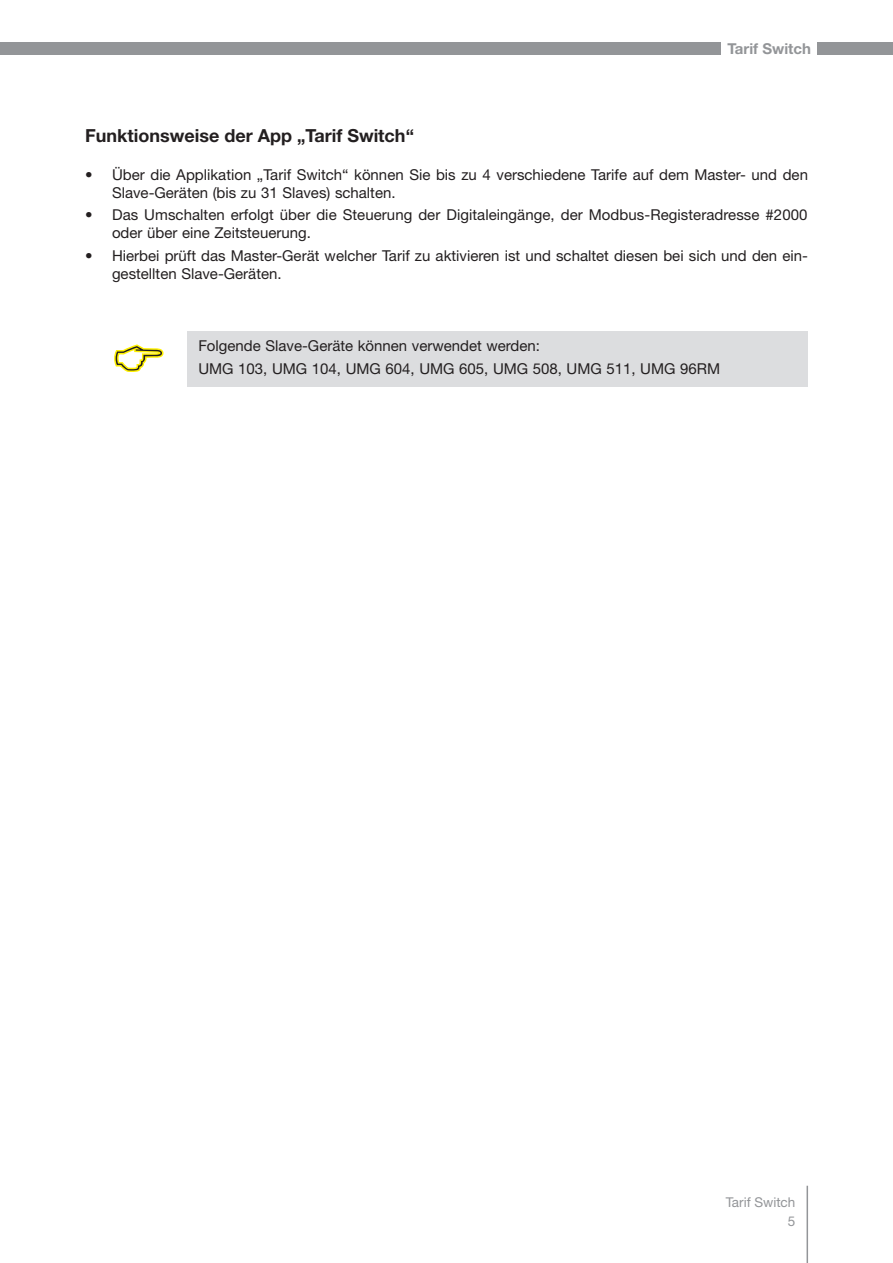
<style>
.page{position:relative;width:893px;height:1263px;background:#fff}
.page>*{position:absolute;margin:0;border:0;box-sizing:border-box;transform-origin:0 0}
.t1{font:700 18px "Helvetica Neue LT";color:#231f20}
.t2{font:15px/18px "Helvetica Neue LT";color:#231f20}
.t3{font:700 15px "Helvetica Neue LT";color:#939598}
.t4{font:13.5px/19.5px "Helvetica Neue LT";color:#939598;text-align:right}
</style>
<div class="page">
<div style="left:818px;top:43px;width:75px;height:12px;background:#939598"></div>
<div style="left:0;top:43px;width:720px;height:12px;background:#939598"></div>
<hr style="left:806px;top:1186px;width:2px;height:77px;background:#939598">
<div style="left:187px;top:331px;width:621px;height:56px;background:#dcdddf"></div>
<svg style="left:114px;top:344px;width:50px;height:28px"></svg>
<p class="t3" style="left:727px;top:40px;width:85px">Tarif Switch</p>
<p class="t1" style="left:85px;top:124px;width:330px">Funktionsweise der App „Tarif Switch“</p>
<p class="t2" style="left:112px;top:166px;width:697px;text-indent:-27px">• Über die Applikation „Tarif Switch“ können Sie bis zu 4 verschiedene Tarife auf dem Master- und den<br>Slave-Geräten (bis zu 31 Slaves) schalten.</p>
<p class="t2" style="left:112px;top:206px;width:697px;text-indent:-27px">• Das Umschalten erfolgt über die Steuerung der Digitaleingänge, der Modbus-Registeradresse #2000 oder über eine Zeitsteuerung.</p>
<p class="t2" style="left:112px;top:246px;width:697px;text-indent:-27px">• Hierbei prüft das Master-Gerät welcher Tarif zu aktivieren ist und schaltet diesen bei sich und den ein&shy;gestellten Slave-Geräten.</p>
<p class="t2" style="left:198px;top:335px;width:523px;line-height:22.2px">Folgende Slave-Geräte können verwendet werden:<br>UMG 103, UMG 104, UMG 604, UMG 605, UMG 508, UMG 511, UMG 96RM</p>
<p class="t4" style="left:726px;top:1192px;width:71px">Tarif Switch<br>5</p>
</div>
